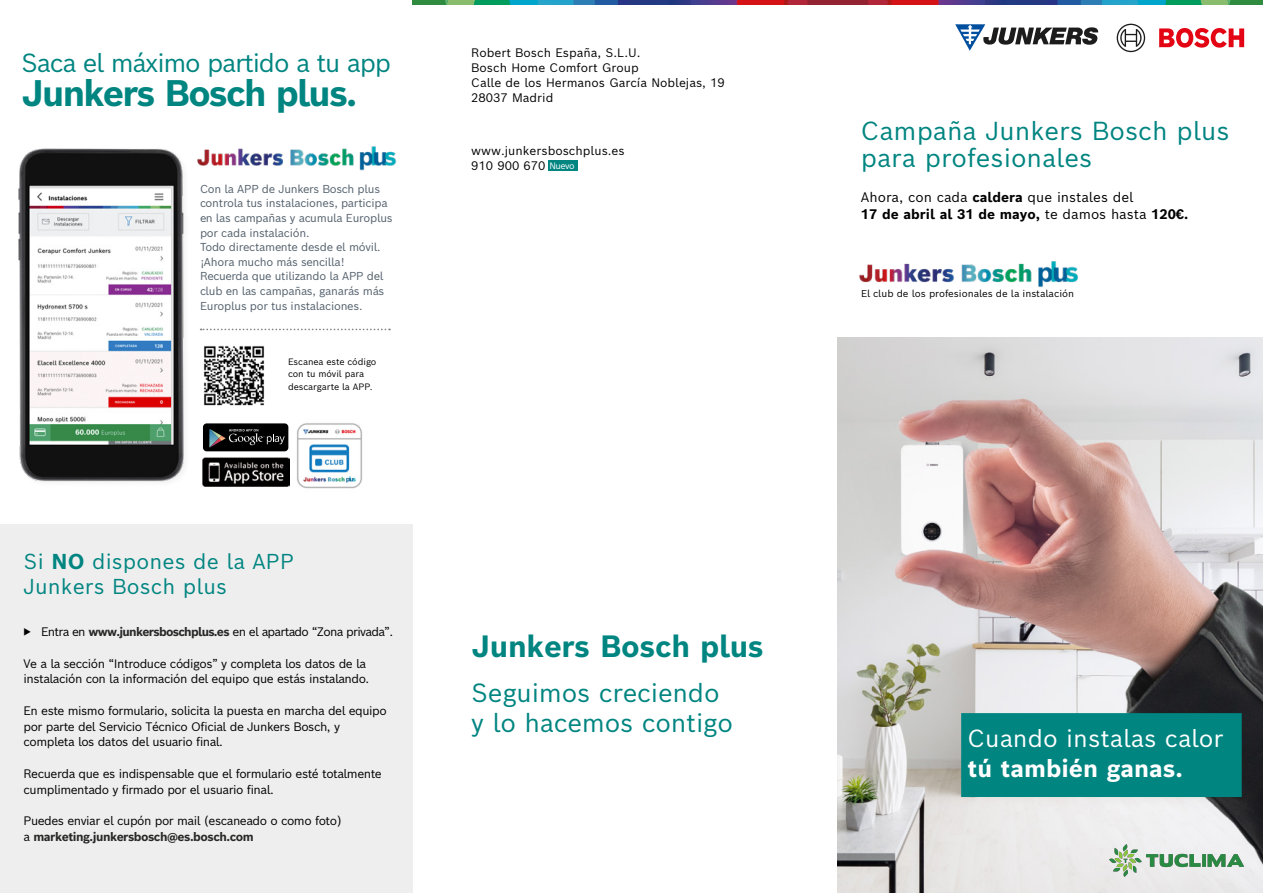
<style>
.page{position:relative;width:1263px;height:893px;background:#fff}
.page>*{position:absolute;margin:0;border:0;box-sizing:border-box;transform-origin:0 0}
.t1{font:700 36px "Bosch Sans";letter-spacing:-.05em;color:#008581}
.t2{font:700 30px "Bosch Sans";letter-spacing:-.01em;color:#008581}
.t3{font:25.5px/30px "Bosch Sans";letter-spacing:-.01em;color:#008581}
.t4{font:25.35px/26.7px "Bosch Sans";color:#008581}
.t5{font:25.35px "Bosch Sans";letter-spacing:-.05em;color:#008581}
.t6{font:24px "Bosch Sans";color:#fff}
.t7{font:700 24px "Bosch Sans";color:#fff}
.t8{font:21px/25.2px "Bosch Sans";letter-spacing:.005em;color:#008581}
.t9{font:13.5px/16.5px "Bosch Sans";color:#000}
.t10{font:12px/15.8px "Bosch Sans";letter-spacing:-.04em;color:#000}
.t11{font:12px/15px "Bosch Sans";color:#000}
.t12{font:12px "Bosch Sans";letter-spacing:-.06em;color:#000}
.t13{font:11.25px/14.7px "Bosch Sans";letter-spacing:-.02em;color:#525f6b}
.t14{font:9.75px "Bosch Sans";color:#000}
.t15{font:9px/12.1px "Bosch Sans";letter-spacing:-.005em;color:#000}
.s1{font-weight:700}
.s2{font-weight:700;color:#282827}
.s3{font-size:9px;color:#fff}
</style>
<div class="page">
<svg style="left:1159px;top:28px;width:85px;height:20px"></svg>
<svg style="left:955px;top:24px;width:143px;height:27px"></svg>
<svg style="left:1117px;top:24px;width:28px;height:28px"></svg>
<img style="left:838px;top:337px;width:425px;height:556px">
<img style="left:859px;top:261px;width:220px;height:26px">
<div style="left:549px;top:160px;width:29px;height:11px;background:#008581"></div>
<svg style="left:412px;top:0;width:851px;height:5px;background:#4f5f72"></svg>
<img style="left:287px;top:423px;width:75px;height:66px">
<div style="left:0;top:524px;width:413px;height:369px;background:#eee"></div>
<svg style="left:201px;top:329px;width:189px;height:1px"></svg>
<div style="left:203px;top:423px;width:85px;height:28px;background:#000;border-radius:4px"></div>
<svg style="left:209px;top:429px;width:76px;height:18px"></svg>
<img style="left:203px;top:457px;width:86px;height:30px">
<img style="left:197px;top:146px;width:200px;height:25px">
<img style="left:18px;top:148px;width:167px;height:334px">
<img style="left:203px;top:346px;width:62px;height:60px">
<div style="left:961px;top:713px;width:281px;height:84px;background:#008581"></div>
<img style="left:1109px;top:844px;width:135px;height:33px">
<h3 class="t5" style="left:21px;top:41px;width:371px">Saca el máximo partido a tu app</h3>
<h1 class="t1" style="left:21px;top:63px;width:338px">Junkers Bosch plus.</h1>
<p class="t13" style="left:200px;top:180px;width:194px">Con la APP de Junkers Bosch plus controla tus instalaciones, participa en las campañas y acumula Europlus por cada instalación.<br>Todo directamente desde el móvil. ¡Ahora mucho más sencilla!<br>Recuerda que utilizando la APP del club en las campañas, ganarás más<br>Europlus por tus instalaciones.</p>
<p class="t15" style="left:288px;top:355px;width:90px">Escanea este código con tu móvil para descargarte la APP.</p>
<h3 class="t8" style="left:24px;top:547px;width:272px">Si <span class="s1">NO</span> dispones de la APP<br>Junkers Bosch plus</h3>
<p class="t12" style="left:24px;top:622px;width:371px">◆ Entra en <span class="s2">www.junkersboschplus.es</span> en el apartado “Zona privada”.</p>
<p class="t10" style="left:24px;top:654px;width:347px">Ve a la sección “Introduce códigos” y completa los datos de la instalación con la información del equipo que estás instalando.</p>
<p class="t10" style="left:24px;top:702px;width:365px">En este mismo formulario, solicita la puesta en marcha del equipo por parte del Servicio Técnico Oficial de Junkers Bosch, y completa los datos del usuario final.</p>
<p class="t10" style="left:24px;top:765px;width:360px">Recuerda que es indispensable que el formulario esté totalmente cumplimentado y firmado por el usuario final.</p>
<p class="t10" style="left:24px;top:812px;width:320px">Puedes enviar el cupón por mail (escaneado o como foto) a <span class="s2">marketing.junkersbosch@es.bosch.com</span></p>
<p class="t11" style="left:471px;top:44px;width:255px">Robert Bosch España, S.L.U.<br>Bosch Home Comfort Group<br>Calle de los Hermanos García Noblejas, 19<br>28037 Madrid</p>
<p class="t11" style="left:471px;top:142px;width:155px">www.junkersboschplus.es<br>910 900 670 <span class="s3">Nuevo</span></p>
<h2 class="t2" style="left:471px;top:620px;width:294px">Junkers Bosch plus</h2>
<h3 class="t3" style="left:471px;top:675px;width:263px">Seguimos creciendo y lo hacemos contigo</h3>
<h3 class="t4" style="left:861px;top:115px;width:370px">Campaña Junkers Bosch plus para profesionales</h3>
<p class="t9" style="left:861px;top:188px;width:329px">Ahora, con cada <span class="s1">caldera</span> que instales del<br><span class="s1">17 de abril al 31 de mayo,</span> te damos hasta <span class="s1">120€.</span></p>
<p class="t14" style="left:861px;top:285px;width:215px">El club de los profesionales de la instalación</p>
<h3 class="t6" style="left:967px;top:718px;width:258px">Cuando instalas calor</h3>
<h3 class="t7" style="left:967px;top:748px;width:217px">tú también ganas.</h3>
</div>
